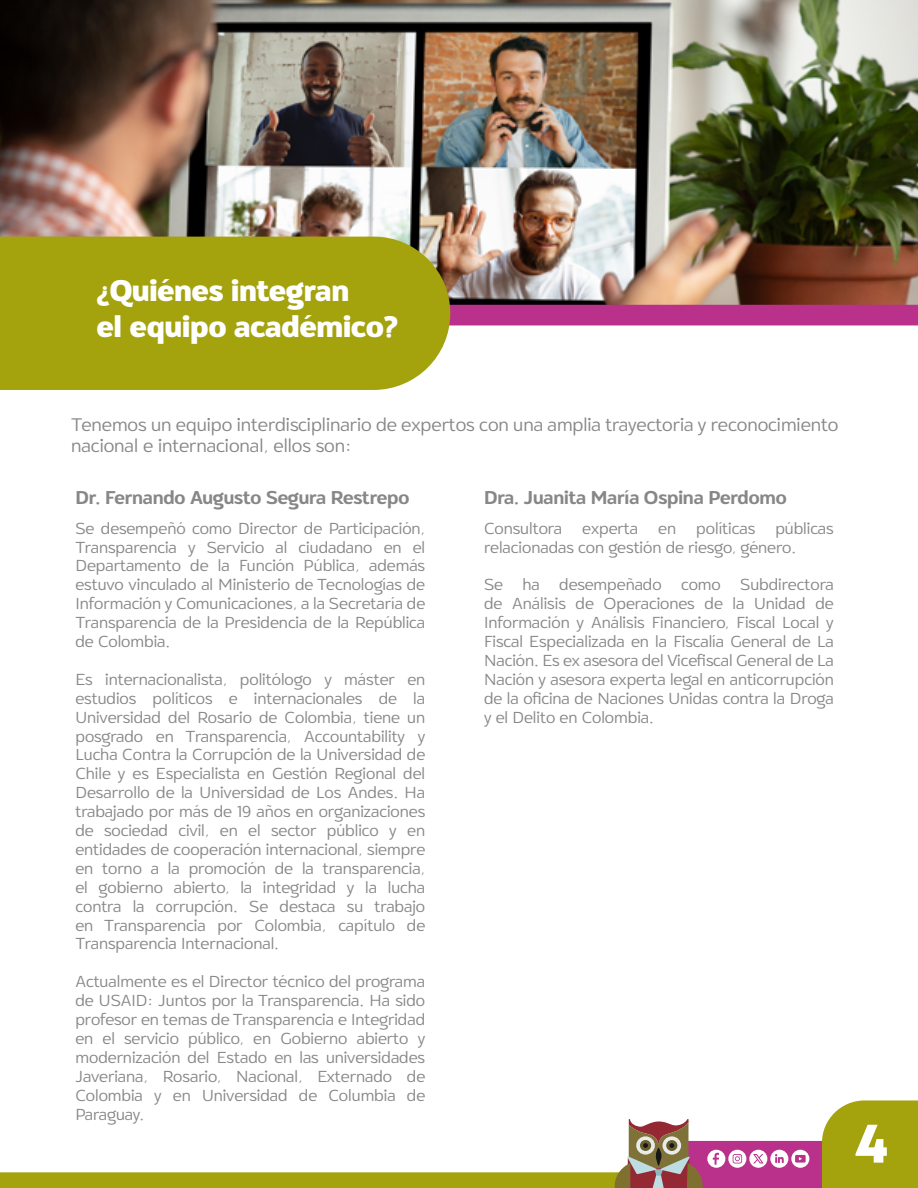
<style>
.page{position:relative;width:918px;height:1188px;background:#fff}
.page>*{position:absolute;margin:0;border:0;box-sizing:border-box;transform-origin:0 0}
.t1{font:800 57px "Mont";color:#fff}
.t2{font:700 28.5px/36px "Oliviar Sans";color:#fff}
.t3{font:200 18px/21.6px "Oliviar Sans";color:#878787}
.t4{font:600 18px "Oliviar Sans";letter-spacing:-.005em;color:#878787}
.t5{font:200 15.75px/18.9px "Oliviar Sans";color:#878787;text-align:justify}
</style>
<div class="page">
<img style="left:0;top:0;width:918px;height:305px">
<div style="left:450px;top:305px;width:468px;height:20px;background:#b9318b"></div>
<div style="left:0;top:237px;width:450px;height:153px;background:#a4a20d"></div>
<svg style="left:0;top:1100px;width:918px;height:88px"></svg>
<h2 class="t2" style="left:97px;top:274px;width:303px">¿Quiénes integran<br>el equipo académico?</h2>
<p class="t3" style="left:71px;top:413px;width:769px">Tenemos un equipo interdisciplinario de expertos con una amplia trayectoria y reconocimiento nacional e internacional, ellos son:</p>
<p class="t4" style="left:75px;top:486px;width:336px">Dr. Fernando Augusto Segura Restrepo</p>
<p class="t4" style="left:484px;top:486px;width:304px">Dra. Juanita María Ospina Perdomo</p>
<p class="t5" style="left:75px;top:519px;width:351px">Se desempeñó como Director de Participación, Transparencia y Servicio al ciudadano en el Departamento de la Función Pública, además estuvo vinculado al Ministerio de Tecnologías de Información y Comunicaciones, a la Secretaría de Transparencia de la Presidencia de la República de Colombia.</p>
<p class="t5" style="left:75px;top:670px;width:351px">Es internacionalista, politólogo y máster en estudios políticos e internacionales de la Universidad del Rosario de Colombia, tiene un posgrado en Transparencia, Accountability y Lucha Contra la Corrupción de la Universidad de Chile y es Especialista en Gestión Regional del Desarrollo de la Universidad de Los Andes. Ha trabajado por más de 19 años en organizaciones de sociedad civil, en el sector público y en entidades de cooperación internacional, siempre en torno a la promoción de la transparencia, el gobierno abierto, la integridad y la lucha contra la corrupción. Se destaca su trabajo en Transparencia por Colombia, capítulo de Transparencia Internacional.</p>
<p class="t5" style="left:75px;top:972px;width:351px">Actualmente es el Director técnico del programa de USAID: Juntos por la Transparencia. Ha sido profesor en temas de Transparencia e Integridad en el servicio público, en Gobierno abierto y modernización del Estado en las universidades Javeriana, Rosario, Nacional, Externado de Colombia y en Universidad de Columbia de Paraguay.</p>
<p class="t5" style="left:484px;top:519px;width:80px">Consultora</p>
<p class="t5" style="left:582px;top:519px;width:57px">experta</p>
<p class="t5" style="left:658px;top:519px;width:19px">en</p>
<p class="t5" style="left:696px;top:519px;width:60px">políticas</p>
<p class="t5" style="left:484px;top:519px;width:351px;text-indent:291px">públicas relacionadas con gestión de riesgo, género.</p>
<p class="t5" style="left:484px;top:575px;width:351px">Se ha desempeñado como Subdirectora de Análisis de Operaciones de la Unidad de Información y Análisis Financiero, Fiscal Local y Fiscal Especializada en la Fiscalía General de La Nación. Es ex asesora del Vicefiscal General de La Nación y asesora experta legal en anticorrupción de la oficina de Naciones Unidas contra la Droga y el Delito en Colombia.</p>
<h1 class="t1" style="left:855px;top:1106px;width:35px">4</h1>
</div>
